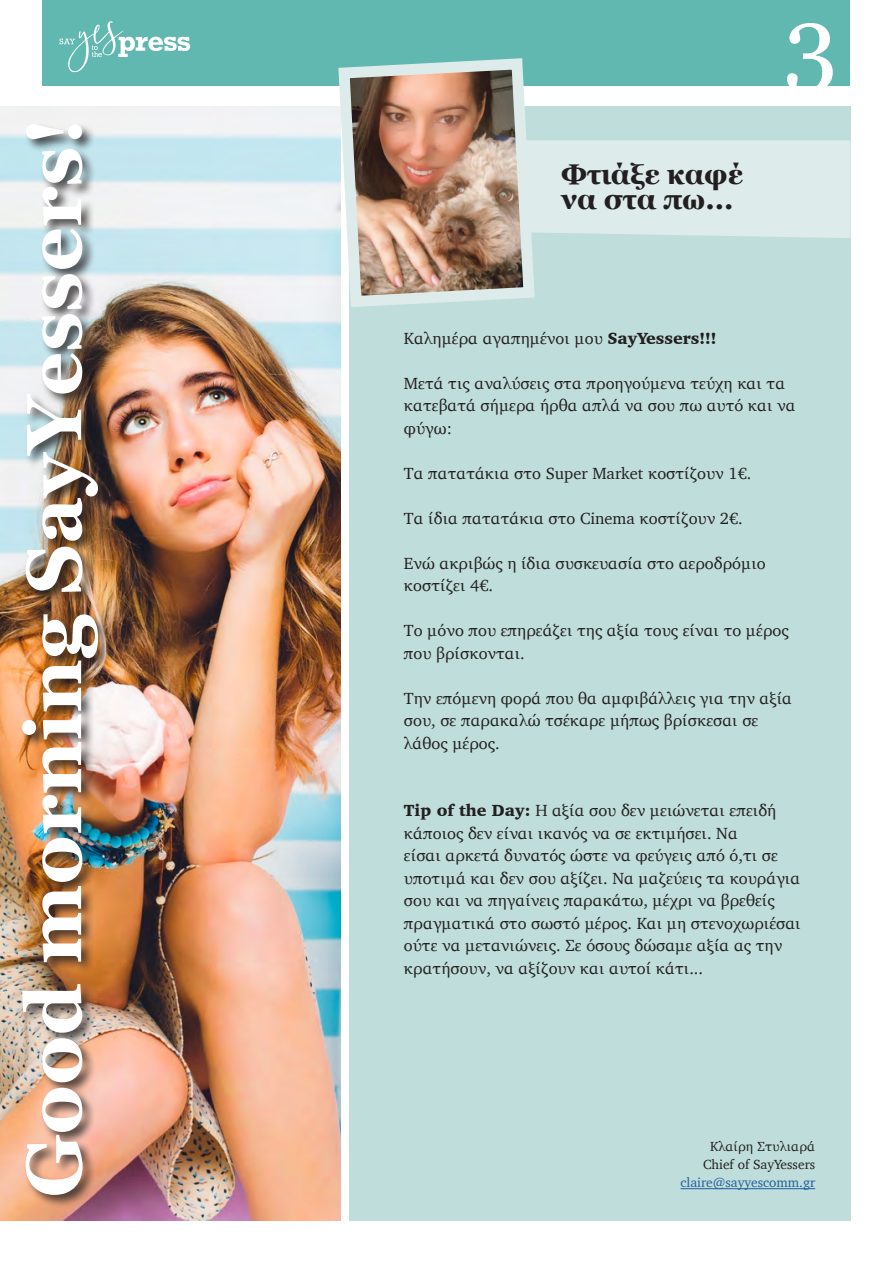
<style>
.page{position:relative;width:893px;height:1263px;background:#fff}
.page>*{position:absolute;margin:0;border:0;box-sizing:border-box;transform-origin:0 0}
.t1{font:97.5px "Georgia";color:#fff}
.t2{font:700 78px "Georgia";color:#fff}
.t3{font:700 28.5px/25.5px "Georgia";color:#231f20}
.t4{font:16.5px/22.5px "Charter";color:#231f20}
.t5{font:13.5px/18px "Charter";color:#231f20;text-align:center}
.t6{font:13.5px "Charter";color:#215e9e}
.s1{font-weight:900}
</style>
<div class="page">
<div style="left:43px;top:0;width:807px;height:85px;background:#61b8b0"></div>
<svg style="left:60px;top:21px;width:130px;height:51px"></svg>
<img style="left:0;top:106px;width:340px;height:1114px">
<div style="left:349px;top:106px;width:501px;height:1114px;background:#bfddda"></div>
<div style="left:21px;top:123px;width:91px;height:1085px;background:#231f20;opacity:.75"></div>
<hr style="left:681px;top:1188px;width:134px;height:1px;background:#215e9e">
<svg style="left:540px;top:85px;width:310px;height:153px"></svg>
<img style="left:333px;top:58px;width:207px;height:255px">
<h2 class="t2" style="left:-5px;top:1197px;width:1082px;rotate:-90deg">Good morning SayYessers!</h2>
<h3 class="t3" style="left:561px;top:159px;width:183px">Φτιάξε καφέ να στα πω...</h3>
<h1 class="t1" style="left:784px;top:-29px;width:55px">3</h1>
<p class="t4" style="left:404px;top:326px;width:314px">Καλημέρα αγαπημένοι μου <span class="s1">SayYessers!!!</span></p>
<p class="t4" style="left:404px;top:371px;width:393px">Μετά τις αναλύσεις στα προηγούμενα τεύχη και τα κατεβατά σήμερα ήρθα απλά να σου πω αυτό και να φύγω:</p>
<p class="t4" style="left:404px;top:461px;width:349px">Τα πατατάκια στο Super Market κοστίζουν 1€.</p>
<p class="t4" style="left:404px;top:506px;width:340px">Τα ίδια πατατάκια στο Cinema κοστίζουν 2€.</p>
<p class="t4" style="left:404px;top:551px;width:363px">Ενώ ακριβώς η ίδια συσκευασία στο αεροδρόμιο κοστίζει 4€.</p>
<p class="t4" style="left:404px;top:619px;width:386px">Το μόνο που επηρεάζει της αξία τους είναι το μέρος που βρίσκονται.</p>
<p class="t4" style="left:404px;top:686px;width:390px">Την επόμενη φορά που θα αμφιβάλλεις για την αξία σου, σε παρακαλώ τσέκαρε μήπως βρίσκεσαι σε λάθος μέρος.</p>
<p class="t4" style="left:404px;top:799px;width:398px"><span class="s1">Tip of the Day:</span> Η αξία σου δεν μειώνεται επειδή κάποιος δεν είναι ικανός να σε εκτιμήσει. Να<br>είσαι αρκετά δυνατός ώστε να φεύγεις από ό,τι σε υποτιμά και δεν σου αξίζει. Να μαζεύεις τα κουράγια σου και να πηγαίνεις παρακάτω, μέχρι να βρεθείς πραγματικά στο σωστό μέρος. Και μη στενοχωριέσαι ούτε να μετανιώνεις. Σε όσους δώσαμε αξία ας την κρατήσουν, να αξίζουν και αυτοί κάτι...</p>
<p class="t5" style="left:703px;top:1137px;width:114px">Κλαίρη Στυλιαρά<br>Chief of SayYessers</p>
<p class="t6" style="left:681px;top:1171px;width:136px">claire@sayyescomm.gr</p>
</div>
